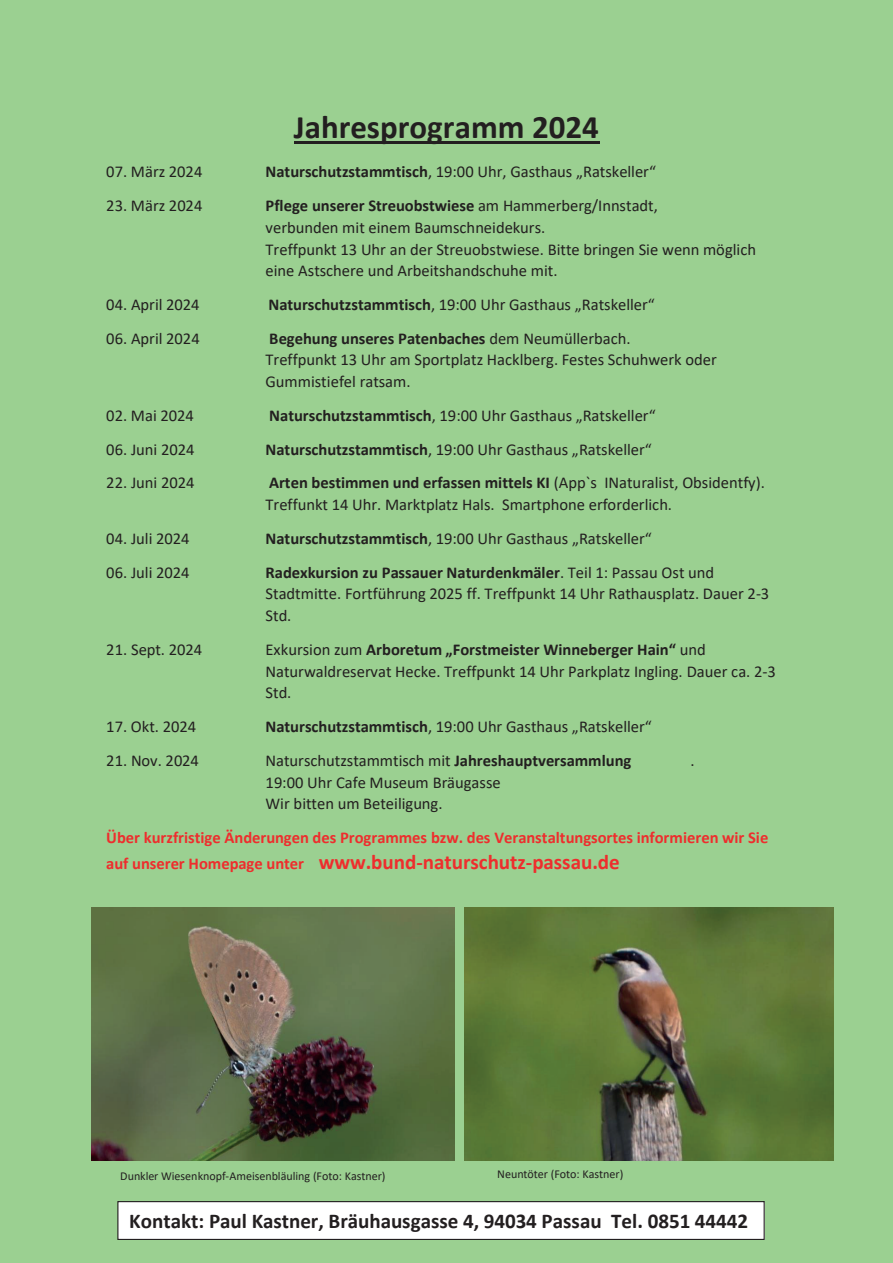
<style>
.page{position:relative;width:893px;height:1263px;background:#9bd091}
.page>*{position:absolute;margin:0;border:0;box-sizing:border-box;transform-origin:0 0}
.t1{font:700 33px "Calibri";color:#231f20}
.t2{font:700 21px "Calibri";color:#231f20}
.t3{font:700 21px "Calibri";color:#ee2d2d}
.t4{font:16.5px/21.8px "Calibri";color:#231f20}
.t5{font:700 16.5px "Calibri";color:#ee2d2d}
.t6{font:12px "Calibri";letter-spacing:-.005em;color:#231f20}
.s1{font-weight:700}
.s2{font-size:16.5px}
</style>
<div class="page">
<div style="left:118px;top:1201px;width:646px;height:38px;background:#fff"></div>
<div style="left:117px;top:1201px;width:648px;height:39px;border:1px solid #231f20"></div>
<img style="left:91px;top:907px;width:363px;height:254px">
<img style="left:465px;top:907px;width:368px;height:254px">
<hr style="left:294px;top:141px;width:305px;height:2px;background:#231f20">
<h1 class="t1" style="left:294px;top:103px;width:307px">Jahresprogramm 2024</h1>
<p class="t4" style="left:106px;top:161px;width:98px">07. März 2024</p>
<p class="t4" style="left:266px;top:161px;width:392px"><span class="s1">Naturschutzstammtisch</span>, 19:00 Uhr, Gasthaus „Ratskeller“</p>
<p class="t4" style="left:106px;top:194px;width:98px">23. März 2024</p>
<p class="t4" style="left:266px;top:194px;width:492px"><span class="s1">Pflege unserer Streuobstwiese</span> am Hammerberg/Innstadt,<br>verbunden mit einem Baumschneidekurs.<br>Treffpunkt 13 Uhr an der Streuobstwiese. Bitte bringen Sie wenn möglich eine Astschere und Arbeitshandschuhe mit.</p>
<p class="t4" style="left:106px;top:293px;width:95px">04. April 2024</p>
<p class="t4" style="left:268px;top:293px;width:388px"><span class="s1">Naturschutzstammtisch</span>, 19:00 Uhr Gasthaus „Ratskeller“</p>
<p class="t4" style="left:106px;top:327px;width:95px">06. April 2024</p>
<p class="t4" style="left:266px;top:327px;width:453px"><span class="s1">Begehung unseres Patenbaches</span> dem Neumüllerbach.<br>Treffpunkt 13 Uhr am Sportplatz Hacklberg. Festes Schuhwerk oder<br>Gummistiefel ratsam.</p>
<p class="t4" style="left:106px;top:404px;width:89px">02. Mai 2024</p>
<p class="t4" style="left:269px;top:404px;width:388px"><span class="s1">Naturschutzstammtisch</span>, 19:00 Uhr Gasthaus „Ratskeller“</p>
<p class="t4" style="left:106px;top:438px;width:90px">06. Juni 2024</p>
<p class="t4" style="left:266px;top:438px;width:388px"><span class="s1">Naturschutzstammtisch</span>, 19:00 Uhr Gasthaus „Ratskeller“</p>
<p class="t4" style="left:106px;top:472px;width:90px">22. Juni 2024</p>
<p class="t4" style="left:266px;top:472px;width:501px"><span class="s1">Arten bestimmen und erfassen mittels KI</span> (App`s INaturalist, Obsidentfy).<br>Treffunkt 14 Uhr. Marktplatz Hals. Smartphone erforderlich.</p>
<p class="t4" style="left:106px;top:527px;width:85px">04. Juli 2024</p>
<p class="t4" style="left:266px;top:527px;width:388px"><span class="s1">Naturschutzstammtisch</span>, 19:00 Uhr Gasthaus „Ratskeller“</p>
<p class="t4" style="left:106px;top:561px;width:85px">06. Juli 2024</p>
<p class="t4" style="left:266px;top:561px;width:505px"><span class="s1">Radexkursion zu Passauer Naturdenkmäler</span>. Teil 1: Passau Ost und<br>Stadtmitte. Fortführung 2025 ff. Treffpunkt 14 Uhr Rathausplatz. Dauer 2-3<br>Std.</p>
<p class="t4" style="left:106px;top:638px;width:98px">21. Sept. 2024</p>
<p class="t4" style="left:265px;top:638px;width:512px">Exkursion zum <span class="s1">Arboretum „Forstmeister Winneberger Hain“</span> und<br>Naturwaldreservat Hecke. Treffpunkt 14 Uhr Parkplatz Ingling. Dauer ca. 2-3<br>Std.</p>
<p class="t4" style="left:106px;top:715px;width:92px">17. Okt. 2024</p>
<p class="t4" style="left:265px;top:715px;width:388px"><span class="s1">Naturschutzstammtisch</span>, 19:00 Uhr Gasthaus „Ratskeller“</p>
<p class="t4" style="left:106px;top:749px;width:94px">21. Nov. 2024</p>
<p class="t4" style="left:265px;top:749px;width:367px">Naturschutzstammtisch mit <span class="s1">Jahreshauptversammlung</span></p>
<p class="t4" style="left:690px;top:749px;width:6px">.</p>
<p class="t4" style="left:266px;top:771px;width:237px">19:00 Uhr Cafe Museum Bräugasse<br>Wir bitten um Beteiligung.</p>
<p class="t5" style="left:106px;top:826px;width:664px">Über kurzfristige Änderungen des Programmes bzw. des Veranstaltungsortes informieren wir Sie</p>
<p class="t3" style="left:106px;top:847px;width:515px"><span class="s2">auf unserer Homepage unter</span> www.bund-naturschutz-passau.de</p>
<p class="t6" style="left:120px;top:1167px;width:267px">Dunkler Wiesenknopf-Ameisenbläuling (Foto: Kastner)</p>
<p class="t6" style="left:497px;top:1166px;width:128px">Neuntöter (Foto: Kastner)</p>
<p class="t2" style="left:129px;top:1206px;width:620px">Kontakt: Paul Kastner, Bräuhausgasse 4, 94034 Passau Tel. 0851 44442</p>
</div>
